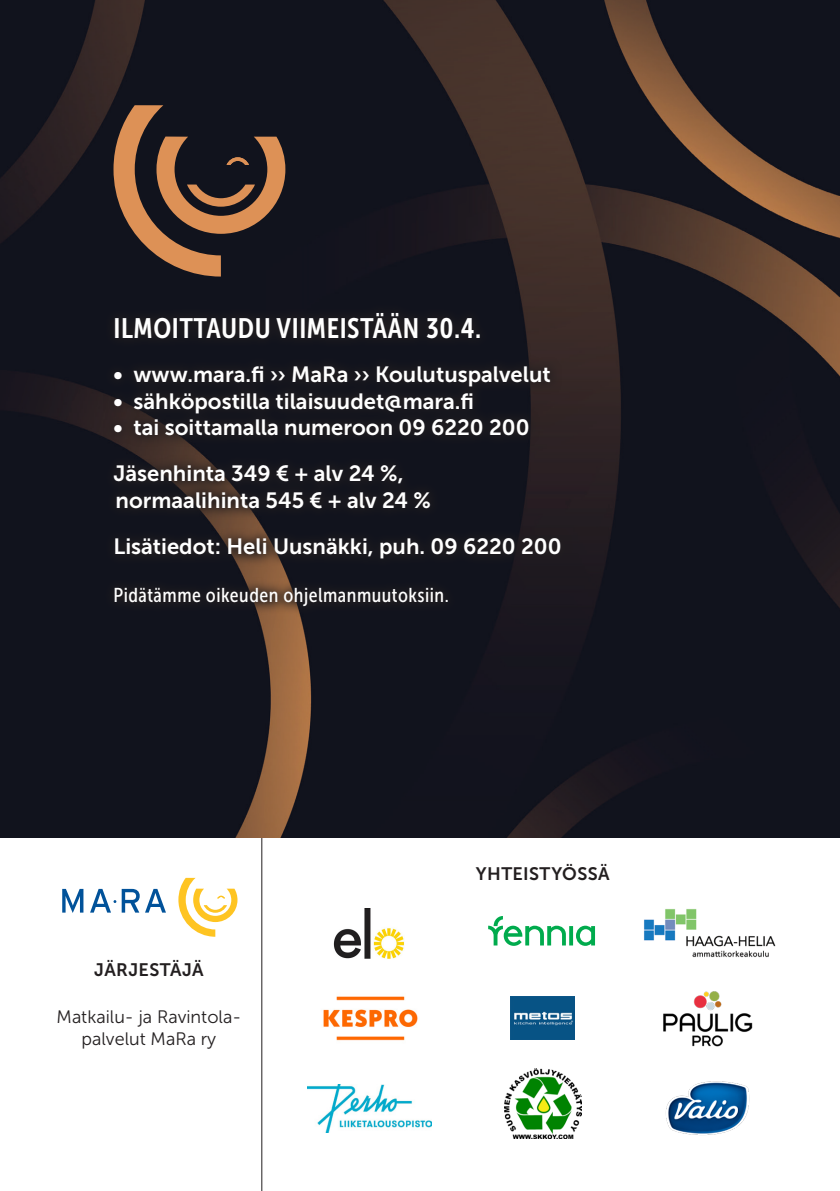
<style>
.page{position:relative;width:840px;height:1191px;background:#fff}
.page>*{position:absolute;margin:0;border:0;box-sizing:border-box;transform-origin:0 0}
.TIETOBOKSI_nega_300_9_12{font:28px "Museo Sans Cond 700";letter-spacing:.02em;color:#fff}
.TIETOBOKSI_nega_300_9_12-2{font:22px/26.4px "Museo Sans 700";color:#fff}
.TIETOBOKSI_nega_300_9_12-3{font:20px "Museo Sans Cond 500";letter-spacing:.025em;color:#fff}
.GROTESKILEIPIS_eka_kpl{font:18px/22px "Museo Sans 300";color:#231f20;text-align:center}
.GROTESKILEIPIS_eka_kpl-2{font:18px "Museo Sans 700";letter-spacing:.02em;color:#231f20}
</style>
<div class="page">
<hr style="left:261px;top:837px;width:1px;height:354px;background:#231f20">
<img style="left:0;top:0;width:839px;height:837px">
<svg style="left:178px;top:878px;width:59px;height:58px"></svg>
<svg style="left:62px;top:889px;width:21px;height:24px"></svg>
<svg style="left:90px;top:889px;width:26px;height:23px"></svg>
<svg style="left:122px;top:889px;width:44px;height:23px"></svg>
<div style="left:103px;top:301px;width:388px;height:49px;background:#16161d"></div>
<svg style="left:103px;top:354px;width:469px;height:264px;background:#1c1a1f"></svg>
<svg style="left:113px;top:105px;width:172px;height:171px;background:#553d30"></svg>
<img style="left:510px;top:996px;width:64px;height:43px">
<img style="left:644px;top:909px;width:132px;height:49px">
<img style="left:666px;top:1081px;width:84px;height:54px">
<img style="left:333px;top:908px;width:72px;height:51px">
<svg style="left:488px;top:916px;width:106px;height:30px"></svg>
<img style="left:663px;top:991px;width:90px;height:56px">
<img style="left:504px;top:1069px;width:77px;height:69px">
<img style="left:307px;top:1084px;width:124px;height:48px">
<img style="left:323px;top:996px;width:95px;height:45px">
<p class="TIETOBOKSI_nega_300_9_12" style="left:113px;top:313px;width:369px">ILMOITTAUDU VIIMEISTÄÄN 30.4.</p>
<p class="TIETOBOKSI_nega_300_9_12-2" style="left:113px;top:361px;width:438px">• www.mara.fi ›› MaRa ›› Koulutuspalvelut</p>
<p class="TIETOBOKSI_nega_300_9_12-2" style="left:113px;top:388px;width:362px">• sähköpostilla tilaisuudet@mara.fi</p>
<p class="TIETOBOKSI_nega_300_9_12-2" style="left:113px;top:414px;width:417px">• tai soittamalla numeroon 09 6220 200</p>
<p class="TIETOBOKSI_nega_300_9_12-2" style="left:113px;top:460px;width:319px">Jäsenhinta 349 € + alv 24 %, normaalihinta 545 € + alv 24 %</p>
<p class="TIETOBOKSI_nega_300_9_12-2" style="left:113px;top:533px;width:449px">Lisätiedot: Heli Uusnäkki, puh. 09 6220 200</p>
<p class="TIETOBOKSI_nega_300_9_12-3" style="left:113px;top:584px;width:336px">Pidätämme oikeuden ohjelmanmuutoksiin.</p>
<p class="GROTESKILEIPIS_eka_kpl-2" style="left:94px;top:960px;width:111px">JÄRJESTÄJÄ</p>
<p class="GROTESKILEIPIS_eka_kpl" style="left:57px;top:1006px;width:182px">Matkailu- ja Ravintola&shy;palvelut MaRa ry</p>
<p class="GROTESKILEIPIS_eka_kpl-2" style="left:475px;top:863px;width:135px">YHTEISTYÖSSÄ</p>
</div>
